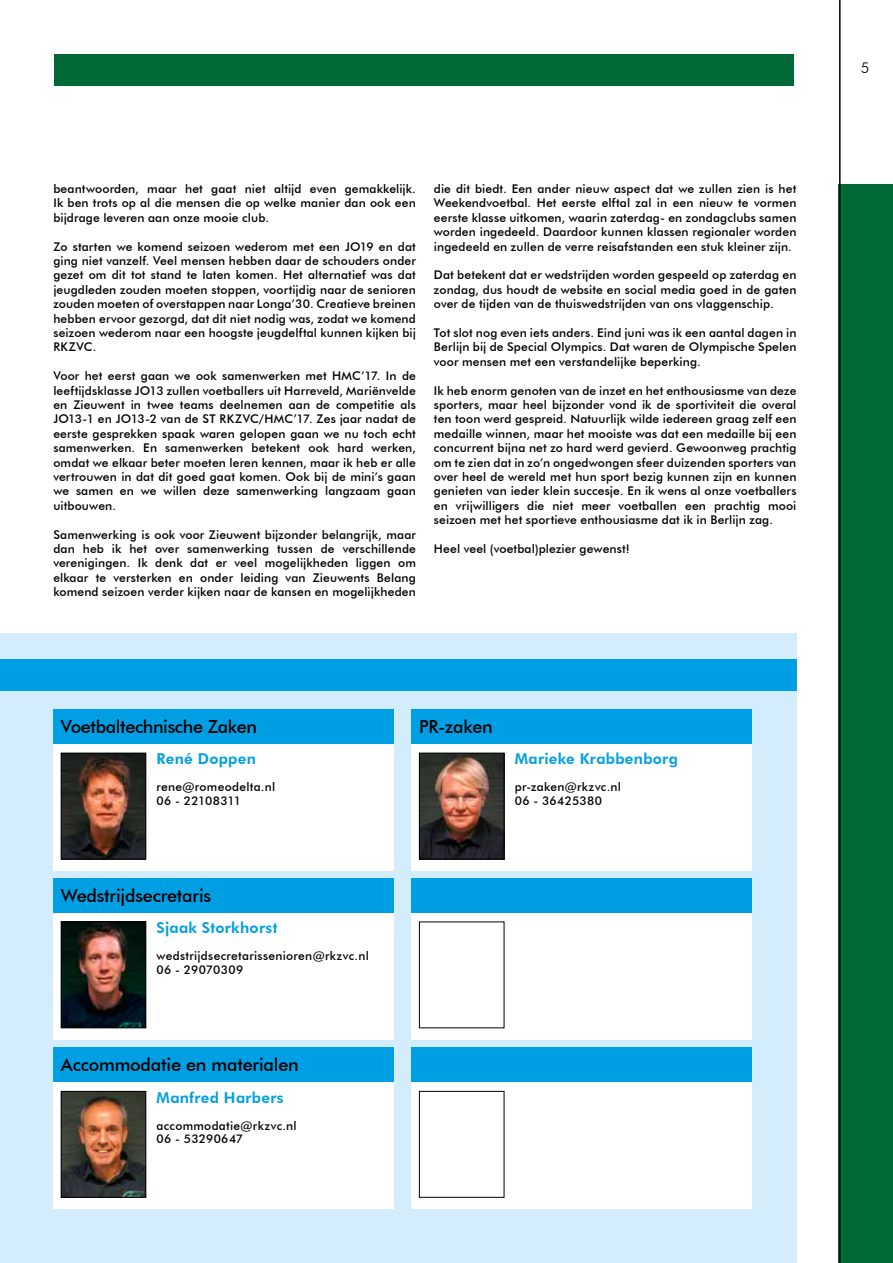
<style>
.page{position:relative;width:893px;height:1263px;background:#fff}
.page>*{position:absolute;margin:0;border:0;box-sizing:border-box;transform-origin:0 0}
.t1{font:500 18px "Futura BT";letter-spacing:-.01em;color:#000}
.t2{font:800 15px "Futura BT";letter-spacing:.02em;color:#009fe3}
.t3{font:300 15px "Futura BT";color:#000}
.t4{font:500 12px/14.4px "Futura BT";letter-spacing:.01em;color:#000;text-align:justify}
</style>
<div class="page">
<div style="left:0;top:634px;width:796px;height:629px;background:#d4edfc"></div>
<div style="left:0;top:659px;width:796px;height:32px;background:#009fe3"></div>
<div style="left:53px;top:1081px;width:341px;height:128px;background:#fff"></div>
<div style="left:53px;top:1047px;width:341px;height:34px;background:#009fe3"></div>
<img style="left:63px;top:1093px;width:81px;height:102px">
<div style="left:61px;top:1091px;width:85px;height:106px;border:1px solid #000"></div>
<div style="left:412px;top:1081px;width:340px;height:128px;background:#fff"></div>
<div style="left:412px;top:1047px;width:340px;height:34px;background:#009fe3"></div>
<div style="left:419px;top:1091px;width:85px;height:106px;border:1px solid #000"></div>
<div style="left:53px;top:912px;width:341px;height:127px;background:#fff"></div>
<div style="left:53px;top:878px;width:341px;height:34px;background:#009fe3"></div>
<img style="left:63px;top:924px;width:81px;height:102px">
<div style="left:61px;top:922px;width:85px;height:106px;border:1px solid #000"></div>
<div style="left:412px;top:912px;width:340px;height:127px;background:#fff"></div>
<div style="left:412px;top:878px;width:340px;height:34px;background:#009fe3"></div>
<div style="left:53px;top:743px;width:341px;height:128px;background:#fff"></div>
<div style="left:53px;top:709px;width:341px;height:34px;background:#009fe3"></div>
<img style="left:63px;top:755px;width:81px;height:102px">
<div style="left:61px;top:753px;width:85px;height:106px;border:1px solid #000"></div>
<div style="left:412px;top:743px;width:340px;height:128px;background:#fff"></div>
<div style="left:412px;top:709px;width:340px;height:34px;background:#009fe3"></div>
<img style="left:421px;top:755px;width:81px;height:102px">
<div style="left:419px;top:753px;width:85px;height:106px;border:1px solid #000"></div>
<div style="left:54px;top:54px;width:739px;height:32px;background:#006935"></div>
<div style="left:839px;top:185px;width:54px;height:1078px;background:#006935"></div>
<hr style="left:839px;top:0;width:2px;height:1263px;background:#000">
<p class="t4" style="left:53px;top:181px;width:364px">beantwoorden, maar het gaat niet altijd even gemakkelijk.<br>Ik ben trots op al die mensen die op welke manier dan ook een bijdrage leveren aan onze mooie club.</p>
<p class="t4" style="left:53px;top:239px;width:364px">Zo starten we komend seizoen wederom met een JO19 en dat ging niet vanzelf. Veel mensen hebben daar de schouders onder gezet om dit tot stand te laten komen. Het alternatief was dat jeugdleden zouden moeten stoppen, voortijdig naar de senioren zouden moeten of overstappen naar Longa’30. Creatieve breinen hebben ervoor gezorgd, dat dit niet nodig was, zodat we komend seizoen wederom naar een hoogste jeugdelftal kunnen kijken bij RKZVC.</p>
<p class="t4" style="left:53px;top:369px;width:364px">Voor het eerst gaan we ook samenwerken met HMC’17. In de leeftijdsklasse JO13 zullen voetballers uit Harreveld, Mariënvelde en Zieuwent in twee teams deelnemen aan de competitie als JO13-1 en JO13-2 van de ST RKZVC/HMC’17. Zes jaar nadat de eerste gesprekken spaak waren gelopen gaan we nu toch echt samenwerken. En samenwerken betekent ook hard werken, omdat we elkaar beter moeten leren kennen, maar ik heb er alle vertrouwen in dat dit goed gaat komen. Ook bij de mini’s gaan we samen en we willen deze samenwerking langzaam gaan uitbouwen.</p>
<p class="t4" style="left:53px;top:527px;width:364px">Samenwerking is ook voor Zieuwent bijzonder belangrijk, maar dan heb ik het over samenwerking tussen de verschillende verenigingen. Ik denk dat er veel mogelijkheden liggen om elkaar te versterken en onder leiding van Zieuwents Belang komend seizoen verder kijken naar de kansen en mogelijkheden</p>
<p class="t4" style="left:434px;top:181px;width:364px">die dit biedt. Een ander nieuw aspect dat we zullen zien is het Weekendvoetbal. Het eerste elftal zal in een nieuw te vormen eerste klasse uitkomen, waarin zaterdag- en zondagclubs samen worden ingedeeld. Daardoor kunnen klassen regionaler worden ingedeeld en zullen de verre reisafstanden een stuk kleiner zijn.</p>
<p class="t4" style="left:434px;top:268px;width:364px">Dat betekent dat er wedstrijden worden gespeeld op zaterdag en zondag, dus houdt de website en social media goed in de gaten over de tijden van de thuiswedstrijden van ons vlaggenschip.</p>
<p class="t4" style="left:434px;top:325px;width:364px">Tot slot nog even iets anders. Eind juni was ik een aantal dagen in Berlijn bij de Special Olympics. Dat waren de Olympische Spelen voor mensen met een verstandelijke beperking.</p>
<p class="t4" style="left:434px;top:383px;width:364px">Ik heb enorm genoten van de inzet en het enthousiasme van deze sporters, maar heel bijzonder vond ik de sportiviteit die overal ten toon werd gespreid. Natuurlijk wilde iedereen graag zelf een medaille winnen, maar het mooiste was dat een medaille bij een concurrent bijna net zo hard werd gevierd. Gewoonweg prachtig om te zien dat in zo’n ongedwongen sfeer duizenden sporters van over heel de wereld met hun sport bezig kunnen zijn en kunnen genieten van ieder klein succesje. En ik wens al onze voetballers en vrijwilligers die niet meer voetballen een prachtig mooi seizoen met het sportieve enthousiasme dat ik in Berlijn zag.</p>
<p class="t4" style="left:434px;top:541px;width:197px">Heel veel (voetbal)plezier gewenst!</p>
<h1 class="t1" style="left:61px;top:716px;width:198px">Voetbaltechnische Zaken</h1>
<p class="t2" style="left:156px;top:750px;width:101px">René Doppen</p>
<p class="t4" style="left:156px;top:780px;width:120px;line-height:13.5px">rene@romeodelta.nl<br>06 - 22108311</p>
<h1 class="t1" style="left:61px;top:884px;width:152px">Wedstrijdsecretaris</h1>
<p class="t2" style="left:156px;top:919px;width:122px">Sjaak Storkhorst</p>
<p class="t4" style="left:156px;top:949px;width:214px;line-height:13.5px">wedstrijdsecretarissenioren@rkzvc.nl<br>06 - 29070309</p>
<h1 class="t1" style="left:61px;top:1054px;width:239px">Accommodatie en materialen</h1>
<p class="t2" style="left:156px;top:1088px;width:129px">Manfred Harbers</p>
<p class="t4" style="left:156px;top:1118px;width:142px;line-height:13.5px">accommodatie@rkzvc.nl<br>06 - 53290647</p>
<h1 class="t1" style="left:419px;top:716px;width:75px">PR-zaken</h1>
<p class="t2" style="left:515px;top:750px;width:165px">Marieke Krabbenborg</p>
<p class="t4" style="left:515px;top:780px;width:108px;line-height:13.5px">pr-zaken@rkzvc.nl<br>06 - 36425380</p>
<p class="t3" style="left:861px;top:58px;width:10px">5</p>
</div>
